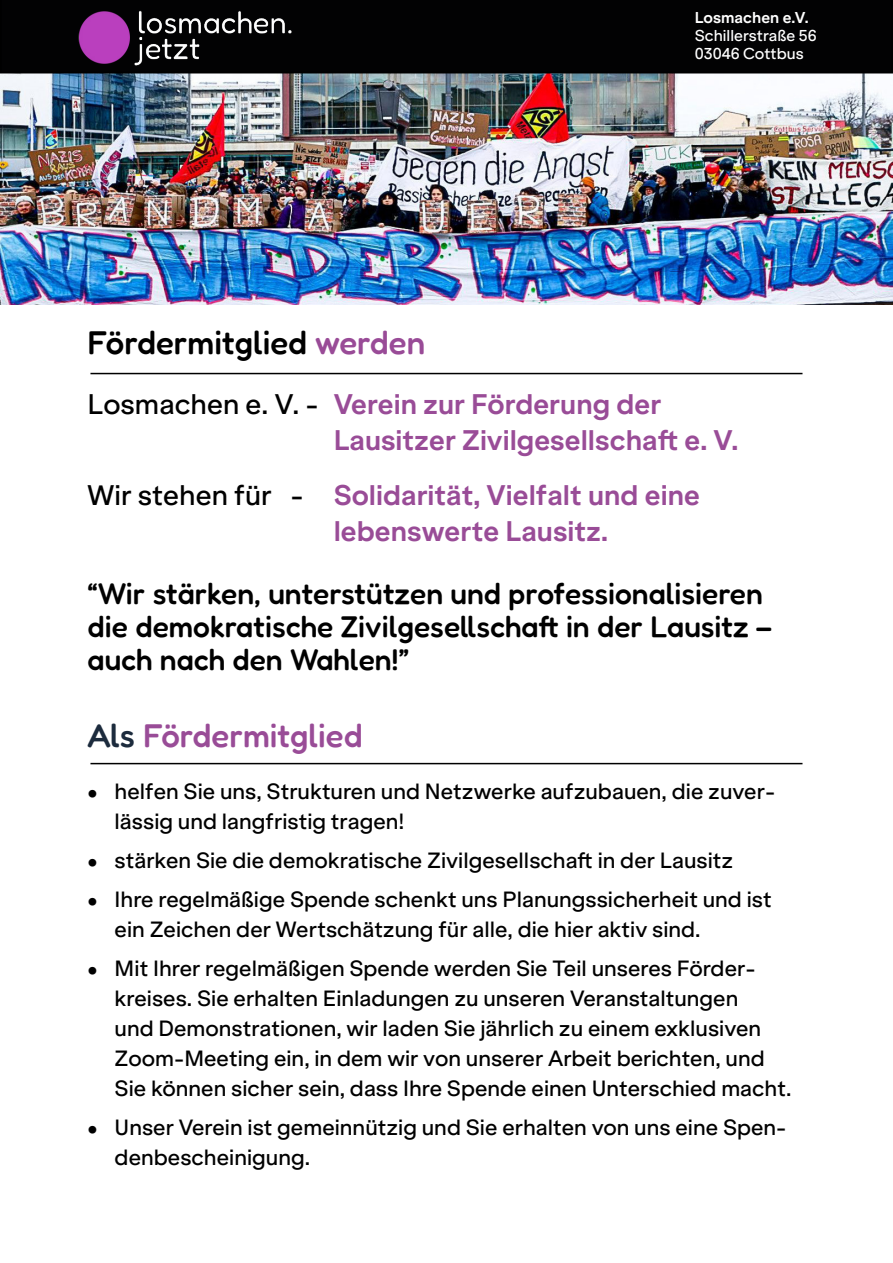
<style>
.page{position:relative;width:893px;height:1263px;background:#fff}
.page>*{position:absolute;margin:0;border:0;box-sizing:border-box;transform-origin:0 0}
.t1{font:300 33px "Fredoka";color:#000}
.t2{font:300 33px "Fredoka";color:#994c97}
.t3{font:300 30px/33px "Fredoka";color:#000}
.t4{font:700 27px/36px "Klarheit Grotesk";color:#994c97}
.t5{font:500 27px "Klarheit Grotesk";color:#000}
.t6{font:500 21px/30px "Klarheit Grotesk";color:#000}
.t7{font:500 15px/18px "Klarheit Grotesk";color:#fff}
.t8{font:700 15px "Klarheit Grotesk";color:#fff}
.s1{color:#994b97}
.s2{color:#1c2b3d}
</style>
<div class="page">
<img style="left:1px;top:73px;width:892px;height:232px">
<hr style="left:90px;top:373px;width:712px;height:1px;background:#000">
<hr style="left:90px;top:763px;width:712px;height:1px;background:#000">
<div style="left:0;top:0;width:893px;height:73px;background:#020203"></div>
<img style="left:77px;top:8px;width:232px;height:63px">
<h1 class="t1" style="left:88px;top:322px;width:339px">Fördermitglied <span class="s1">werden</span></h1>
<p class="t8" style="left:695px;top:5px;width:115px">Losmachen e.V.</p>
<p class="t7" style="left:695px;top:25px;width:123px">Schillerstraße 56<br>03046 Cottbus</p>
<p class="t5" style="left:88px;top:381px;width:232px">Losmachen e. V. -</p>
<p class="t5" style="left:88px;top:472px;width:217px">Wir stehen für -</p>
<p class="t4" style="left:334px;top:384px;width:406px">Verein zur Förderung der<br>Lausitzer Zivilgesellschaft e. V.</p>
<p class="t4" style="left:334px;top:474px;width:368px">Solidarität, Vielfalt und eine lebenswerte Lausitz.</p>
<h2 class="t3" style="left:88px;top:577px;width:687px">“Wir stärken, unterstützen und professionalisieren die demokratische Zivilgesellschaft in der Lausitz – auch nach den Wahlen!”</h2>
<h1 class="t2" style="left:88px;top:715px;width:276px"><span class="s2">Als</span> Fördermitglied</h1>
<p class="t6" style="left:115px;top:774px;width:662px;text-indent:-27px">• helfen Sie uns, Strukturen und Netzwerke aufzubauen, die zuver&shy;lässig und langfristig tragen!</p>
<p class="t6" style="left:88px;top:843px;width:647px">• stärken Sie die demokratische Zivilgesellschaft in der Lausitz</p>
<p class="t6" style="left:115px;top:882px;width:659px;text-indent:-27px">• Ihre regelmäßige Spende schenkt uns Planungssicherheit und ist ein Zeichen der Wertschätzung für alle, die hier aktiv sind.</p>
<p class="t6" style="left:115px;top:951px;width:678px;text-indent:-27px">• Mit Ihrer regelmäßigen Spende werden Sie Teil unseres Förder&shy;kreises. Sie erhalten Einladungen zu unseren Veranstaltungen<br>und Demonstrationen, wir laden Sie jährlich zu einem exklusiven Zoom-Meeting ein, in dem wir von unserer Arbeit berichten, und Sie können sicher sein, dass Ihre Spende einen Unterschied macht.</p>
<p class="t6" style="left:115px;top:1110px;width:673px;text-indent:-27px">• Unser Verein ist gemeinnützig und Sie erhalten von uns eine Spen&shy;denbescheinigung.</p>
</div>
